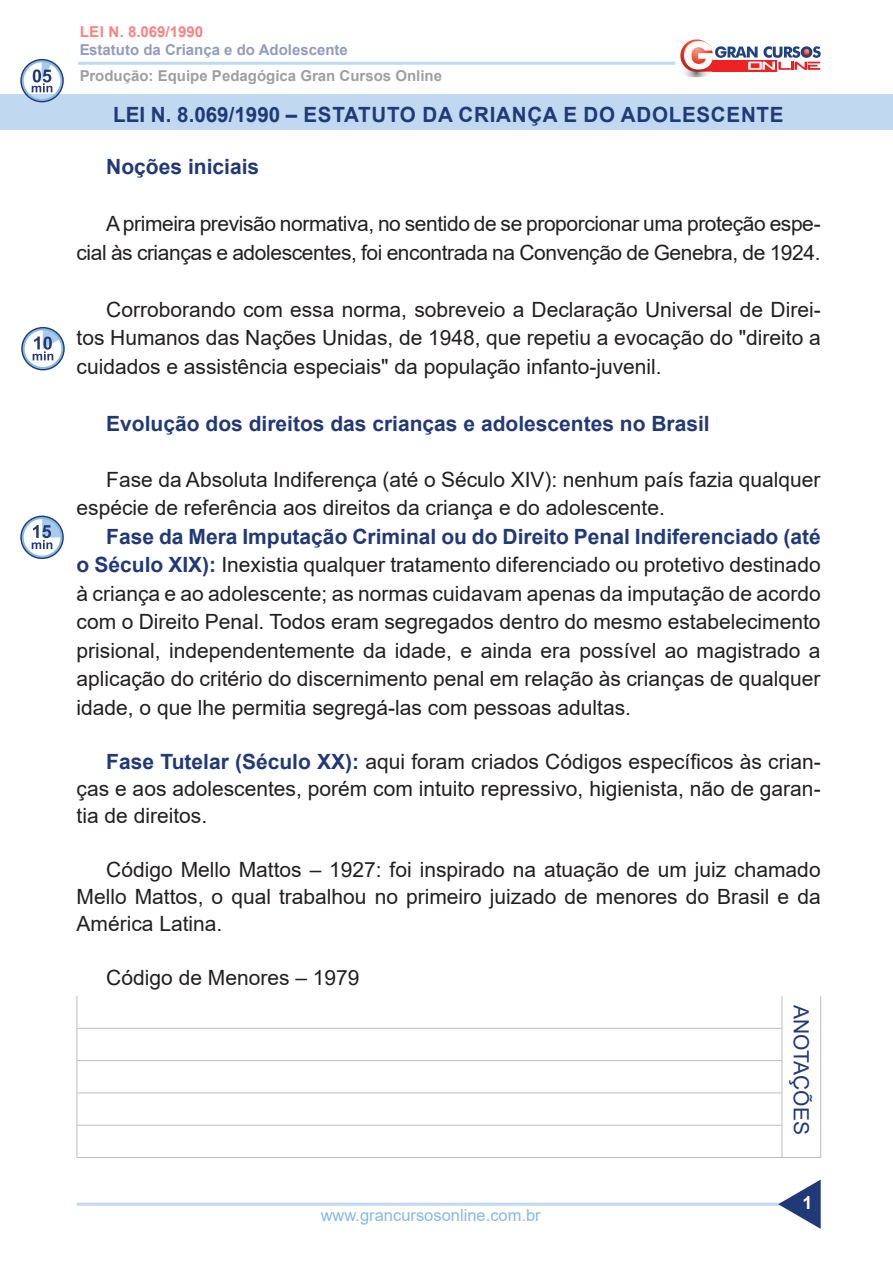
<style>
.page{position:relative;width:893px;height:1263px;background:#fff}
.page>*{position:absolute;margin:0;border:0;box-sizing:border-box;transform-origin:0 0}
.t1{font:21px/28.5px "Arial";color:#231f20;text-align:justify}
.t2{font:21px/28.5px "Arial";letter-spacing:-.02em;color:#231f20;text-align:right}
.TÍTULO_1_-_PRIMÁRIO{font:700 21px "Arial";color:#213977}
.TÍTULO_1_-_PRIMÁRIO-2{font:700 21px "Arial";letter-spacing:.035em;color:#213977}
.t3{font:21px "Arial";color:#213977}
.t4{font:700 18px "Arial";color:#fff}
.t5{font:16.5px "Arial";color:#85bae4}
.t6{font:700 15px "Arial";color:#3e3e3f}
.t7{font:700 15px "Arial";color:#213977}
.t8{font:700 15px "Arial";color:#f00}
.s1{font-weight:700;color:#213977}
</style>
<div class="page">
<hr style="left:77px;top:1203px;width:708px;height:3px;background:#c0d9f0">
<svg style="left:778px;top:1179px;width:43px;height:50px"></svg>
<hr style="left:78px;top:62px;width:597px;height:3px;background:#c0d9f0">
<hr style="left:77px;top:996px;width:1px;height:32px;background:#bcbdc0">
<hr style="left:782px;top:996px;width:1px;height:32px;background:#bcbdc0">
<hr style="left:820px;top:996px;width:1px;height:32px;background:#bcbdc0">
<hr style="left:820px;top:1028px;width:1px;height:32px;background:#bcbdc0">
<hr style="left:820px;top:1060px;width:1px;height:33px;background:#bcbdc0">
<hr style="left:820px;top:1093px;width:1px;height:32px;background:#bcbdc0">
<hr style="left:820px;top:1125px;width:1px;height:32px;background:#bcbdc0">
<hr style="left:782px;top:1157px;width:39px;height:1px;background:#bcbdc0">
<hr style="left:77px;top:1028px;width:705px;height:1px;background:#bcbdc0">
<hr style="left:77px;top:1029px;width:1px;height:31px;background:#bcbdc0">
<hr style="left:782px;top:1029px;width:1px;height:31px;background:#bcbdc0">
<hr style="left:77px;top:1060px;width:705px;height:1px;background:#bcbdc0">
<hr style="left:77px;top:1061px;width:1px;height:31px;background:#bcbdc0">
<hr style="left:782px;top:1061px;width:1px;height:31px;background:#bcbdc0">
<hr style="left:77px;top:1092px;width:705px;height:1px;background:#bcbdc0">
<hr style="left:77px;top:1093px;width:1px;height:32px;background:#bcbdc0">
<hr style="left:782px;top:1093px;width:1px;height:32px;background:#bcbdc0">
<hr style="left:77px;top:1125px;width:705px;height:1px;background:#bcbdc0">
<hr style="left:77px;top:1125px;width:1px;height:32px;background:#bcbdc0">
<hr style="left:782px;top:1125px;width:1px;height:32px;background:#bcbdc0">
<hr style="left:77px;top:1157px;width:705px;height:1px;background:#bcbdc0">
<svg style="left:680px;top:39px;width:33px;height:33px"></svg>
<svg style="left:680px;top:41px;width:141px;height:36px"></svg>
<div style="left:0;top:94px;width:893px;height:36px;background:#c0d9f0"></div>
<div style="left:20px;top:59px;width:44px;height:43px;border:2px solid #213977;border-radius:50%"></div>
<div style="left:22px;top:60px;width:40px;height:41px;border:2px solid #85bae4;border-radius:50%"></div>
<svg style="left:32px;top:61px;width:20px;height:31px"></svg>
<div style="left:21px;top:327px;width:44px;height:43px;border:2px solid #213977;border-radius:50%"></div>
<div style="left:23px;top:328px;width:40px;height:41px;border:2px solid #85bae4;border-radius:50%"></div>
<svg style="left:33px;top:329px;width:27px;height:31px"></svg>
<div style="left:20px;top:516px;width:44px;height:43px;border:2px solid #213977;border-radius:50%"></div>
<div style="left:22px;top:517px;width:40px;height:41px;border:2px solid #85bae4;border-radius:50%"></div>
<svg style="left:32px;top:517px;width:30px;height:32px"></svg>
<p class="t8" style="left:79px;top:21px;width:125px">LEI N. 8.069/1990</p>
<p class="t7" style="left:79px;top:39px;width:270px">Estatuto da Criança e do Adolescente</p>
<p class="t6" style="left:79px;top:65px;width:364px">Produção: Equipe Pedagógica Gran Cursos Online</p>
<p class="TÍTULO_1_-_PRIMÁRIO-2" style="left:113px;top:99px;width:672px">LEI N. 8.069/1990 – ESTATUTO DA CRIANÇA E DO ADOLESCENTE</p>
<p class="TÍTULO_1_-_PRIMÁRIO" style="left:106px;top:152px;width:154px">Noções iniciais</p>
<p class="t2" style="left:77px;top:209px;width:746px">A primeira previsão normativa, no sentido de se proporcionar uma proteção espe&shy;cial às crianças e adolescentes, foi encontrada na Convenção de Genebra, de 1924.</p>
<p class="t1" style="left:77px;top:295px;width:746px;text-indent:30px">Corroborando com essa norma, sobreveio a Declaração Universal de Direi&shy;tos Humanos das Nações Unidas, de 1948, que repetiu a evocação do "direito a cuidados e assistência especiais" da população infanto-juvenil.</p>
<p class="TÍTULO_1_-_PRIMÁRIO" style="left:106px;top:408px;width:605px">Evolução dos direitos das crianças e adolescentes no Brasil</p>
<p class="t1" style="left:77px;top:465px;width:746px;text-indent:30px">Fase da Absoluta Indiferença (até o Século XIV): nenhum país fazia qualquer espécie de referência aos direitos da criança e do adolescente.</p>
<p class="t1" style="left:77px;top:522px;width:746px;text-indent:30px"><span class="s1">Fase da Mera Imputação Criminal ou do Direito Penal Indiferenciado (até o Século XIX):</span> Inexistia qualquer tratamento diferenciado ou protetivo destinado à criança e ao adolescente; as normas cuidavam apenas da imputação de acordo com o Direito Penal. Todos eram segregados dentro do mesmo estabelecimento prisional, independentemente da idade, e ainda era possível ao magistrado a aplicação do critério do discernimento penal em relação às crianças de qualquer idade, o que lhe permitia segregá-las com pessoas adultas.</p>
<p class="t1" style="left:77px;top:748px;width:746px;line-height:27px;text-indent:30px"><span class="s1">Fase Tutelar (Século XX):</span> aqui foram criados Códigos específicos às crian&shy;ças e aos adolescentes, porém com intuito repressivo, higienista, não de garan&shy;tia de direitos.</p>
<p class="t1" style="left:77px;top:856px;width:746px;line-height:27px;text-indent:30px">Código Mello Mattos – 1927: foi inspirado na atuação de um juiz chamado Mello Mattos, o qual trabalhou no primeiro juizado de menores do Brasil e da América Latina.</p>
<p class="t1" style="left:106px;top:963px;width:255px">Código de Menores – 1979</p>
<p class="t5" style="left:321px;top:1204px;width:222px">www.grancursosonline.com.br</p>
<p class="t3" style="left:815px;top:1004px;width:132px;rotate:90deg">ANOTAÇÕES</p>
<p class="t4" style="left:802px;top:1190px;width:12px">1</p>
</div>
